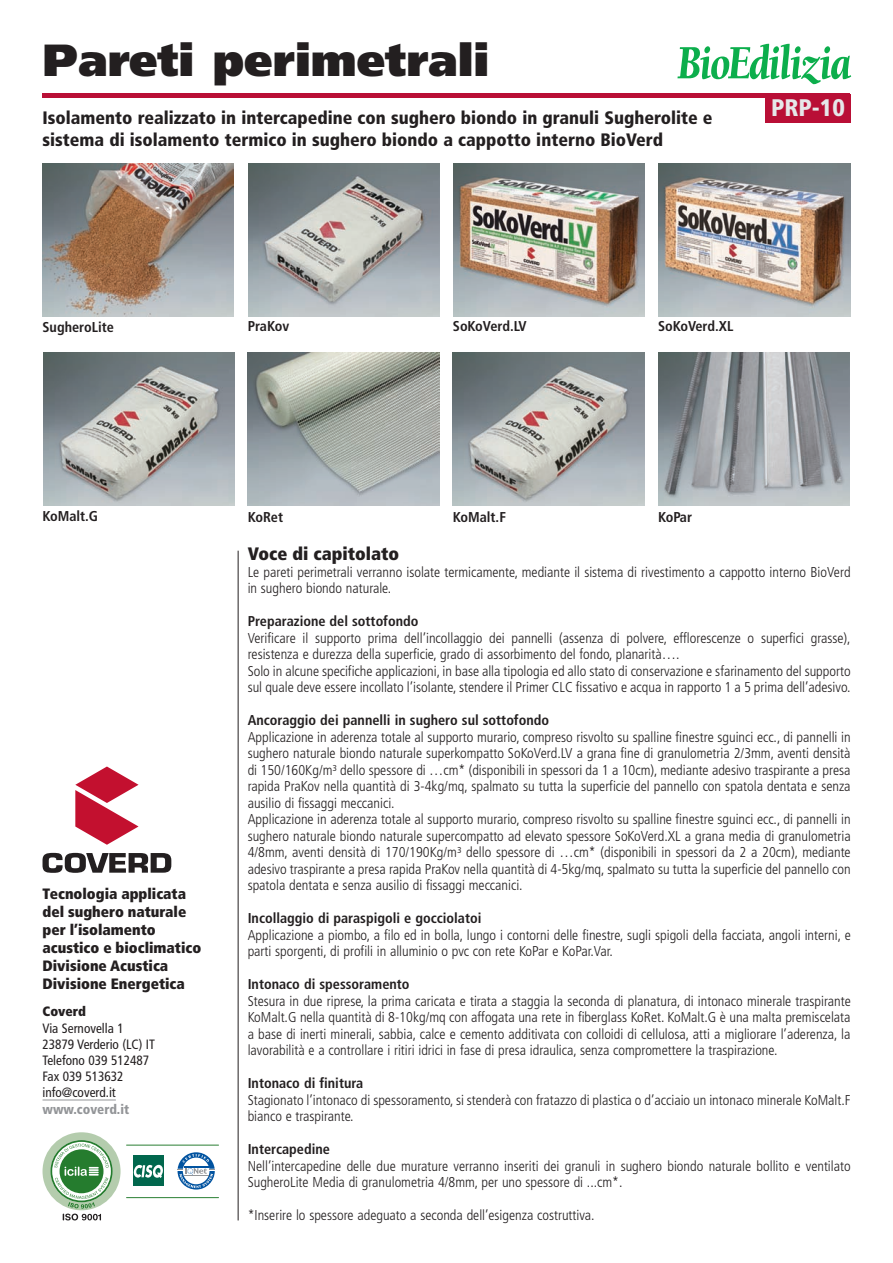
<style>
.page{position:relative;width:893px;height:1263px;background:#fff}
.page>*{position:absolute;margin:0;border:0;box-sizing:border-box;transform-origin:0 0}
.t1{font:900 45px "Frutiger";color:#231f20}
.t2{font:900 condensed 24px "Frutiger";color:#e6e7e9}
.t3{font:900 condensed 18px/21.6px "Frutiger";color:#231f20}
.t4{font:900 condensed 18px "Frutiger";color:#231f20}
.t5{font:900 condensed 15px/18px "Frutiger";color:#231f20}
.t6{font:300 condensed 14.25px/16.5px "Frutiger";color:#231f20}
.t7{font:700 condensed 14.25px "Frutiger";color:#231f20}
.t8{font:condensed 13.5px/16.2px "Frutiger";color:#231f20}
.t9{font:900 condensed 13.5px "Frutiger";color:#939598}
.t10{font:900 condensed 13.5px "Frutiger";color:#231f20}
</style>
<div class="page">
<hr style="left:238px;top:551px;width:1px;height:669px;background:#231f20">
<svg style="left:75px;top:766px;width:64px;height:79px"></svg>
<svg style="left:43px;top:853px;width:128px;height:20px"></svg>
<div style="left:133px;top:1155px;width:31px;height:31px;background:#01674d"></div>
<hr style="left:126px;top:1144px;width:93px;height:1px;background:#257c2e">
<hr style="left:126px;top:1197px;width:93px;height:1px;background:#257c2e">
<svg style="left:134px;top:1165px;width:29px;height:13px"></svg>
<svg style="left:178px;top:1152px;width:37px;height:37px"></svg>
<svg style="left:43px;top:1132px;width:78px;height:88px"></svg>
<hr style="left:43px;top:1099px;width:73px;height:1px;background:#939598">
<img style="left:248px;top:163px;width:191px;height:153px">
<img style="left:659px;top:163px;width:191px;height:153px">
<img style="left:454px;top:163px;width:191px;height:153px">
<img style="left:44px;top:353px;width:191px;height:153px">
<img style="left:248px;top:353px;width:191px;height:153px">
<img style="left:453px;top:353px;width:191px;height:153px">
<img style="left:43px;top:163px;width:191px;height:153px">
<img style="left:658px;top:353px;width:192px;height:153px">
<hr style="left:43px;top:94px;width:807px;height:4px;background:#b90f36">
<svg style="left:677px;top:43px;width:175px;height:42px"></svg>
<div style="left:765px;top:94px;width:85px;height:28px;background:#b90f36"></div>
<h1 class="t1" style="left:43px;top:43px;width:448px">Pareti perimetrali</h1>
<p class="t3" style="left:43px;top:108px;width:671px">Isolamento realizzato in intercapedine con sughero biondo in granuli Sugherolite e sistema di isolamento termico in sughero biondo a cappotto interno BioVerd</p>
<h2 class="t2" style="left:771px;top:98px;width:75px">PRP-10</h2>
<p class="t7" style="left:43px;top:322px;width:73px">SugheroLite</p>
<p class="t7" style="left:248px;top:321px;width:43px">PraKov</p>
<p class="t7" style="left:453px;top:321px;width:75px">SoKoVerd.LV</p>
<p class="t7" style="left:658px;top:321px;width:77px">SoKoVerd.XL</p>
<p class="t7" style="left:43px;top:510px;width:57px">KoMalt.G</p>
<p class="t7" style="left:248px;top:511px;width:37px">KoRet</p>
<p class="t7" style="left:453px;top:511px;width:55px">KoMalt.F</p>
<p class="t7" style="left:658px;top:511px;width:36px">KoPar</p>
<p class="t5" style="left:43px;top:886px;width:160px">Tecnologia applicata del sughero naturale per l’isolamento acustico e bioclimatico<br>Divisione Acustica<br>Divisione Energetica</p>
<p class="t10" style="left:43px;top:1006px;width:45px">Coverd</p>
<p class="t8" style="left:43px;top:1021px;width:114px">Via Sernovella 1<br>23879 Verderio (LC) IT<br>Telefono 039 512487<br>Fax 039 513632 info@coverd.it</p>
<p class="t9" style="left:43px;top:1103px;width:88px">www.coverd.it</p>
<p class="t4" style="left:248px;top:547px;width:153px">Voce di capitolato</p>
<p class="t6" style="left:248px;top:565px;width:604px">Le pareti perimetrali verranno isolate termicamente, mediante il sistema di rivestimento a cappotto interno BioVerd in sughero biondo naturale.</p>
<p class="t7" style="left:248px;top:616px;width:172px">Preparazione del sottofondo</p>
<p class="t6" style="left:248px;top:631px;width:604px">Verificare il supporto prima dell’incollaggio dei pannelli (assenza di polvere, efflorescenze o superfici grasse), resistenza e durezza della superficie, grado di assorbimento del fondo, planarità….<br>Solo in alcune specifiche applicazioni, in base alla tipologia ed allo stato di conservazione e sfarinamento del supporto sul quale deve essere incollato l’isolante, stendere il Primer CLC fissativo e acqua in rapporto 1 a 5 prima dell’adesivo.</p>
<p class="t7" style="left:248px;top:715px;width:303px">Ancoraggio dei pannelli in sughero sul sottofondo</p>
<p class="t6" style="left:248px;top:730px;width:604px">Applicazione in aderenza totale al supporto murario, compreso risvolto su spalline finestre sguinci ecc., di pannelli in sughero naturale biondo naturale superkompatto SoKoVerd.LV a grana fine di granulometria 2/3mm, aventi densità di 150/160Kg/m³ dello spessore di …cm* (disponibili in spessori da 1 a 10cm), mediante adesivo traspirante a presa rapida PraKov nella quantità di 3-4kg/mq, spalmato su tutta la superficie del pannello con spatola dentata e senza ausilio di fissaggi meccanici.<br>Applicazione in aderenza totale al supporto murario, compreso risvolto su spalline finestre sguinci ecc., di pannelli in sughero naturale biondo naturale supercompatto ad elevato spessore SoKoVerd.XL a grana media di granulometria 4/8mm, aventi densità di 170/190Kg/m³ dello spessore di …cm* (disponibili in spessori da 2 a 20cm), mediante adesivo traspirante a presa rapida PraKov nella quantità di 4-5kg/mq, spalmato su tutta la superficie del pannello con spatola dentata e senza ausilio di fissaggi meccanici.</p>
<p class="t7" style="left:248px;top:913px;width:235px">Incollaggio di paraspigoli e gocciolatoi</p>
<p class="t6" style="left:248px;top:928px;width:605px">Applicazione a piombo, a filo ed in bolla, lungo i contorni delle finestre, sugli spigoli della facciata, angoli interni, e parti sporgenti, di profili in alluminio o pvc con rete KoPar e KoPar.Var.</p>
<p class="t7" style="left:248px;top:979px;width:163px">Intonaco di spessoramento</p>
<p class="t6" style="left:248px;top:994px;width:605px;text-align:justify">Stesura in due riprese, la prima caricata e tirata a staggia la seconda di planatura, di intonaco minerale traspirante KoMalt.G nella quantità di 8-10kg/mq con affogata una rete in fiberglass KoRet. KoMalt.G è una malta premiscelata a base di inerti minerali, sabbia, calce e cemento additivata con colloidi di cellulosa, atti a migliorare l’aderenza, la lavorabilità e a controllare i ritiri idrici in fase di presa idraulica, senza compromettere la traspirazione.</p>
<p class="t7" style="left:248px;top:1078px;width:117px">Intonaco di finitura</p>
<p class="t6" style="left:248px;top:1093px;width:604px">Stagionato l’intonaco di spessoramento, si stenderà con fratazzo di plastica o d’acciaio un intonaco minerale KoMalt.F bianco e traspirante.</p>
<p class="t7" style="left:248px;top:1144px;width:84px">Intercapedine</p>
<p class="t6" style="left:248px;top:1159px;width:604px">Nell’intercapedine delle due murature verranno inseriti dei granuli in sughero biondo naturale bollito e ventilato<br>SugheroLite Media di granulometria 4/8mm, per uno spessore di ...cm*.</p>
<p class="t6" style="left:248px;top:1208px;width:348px">*Inserire lo spessore adeguato a seconda dell’esigenza costruttiva.</p>
</div>
